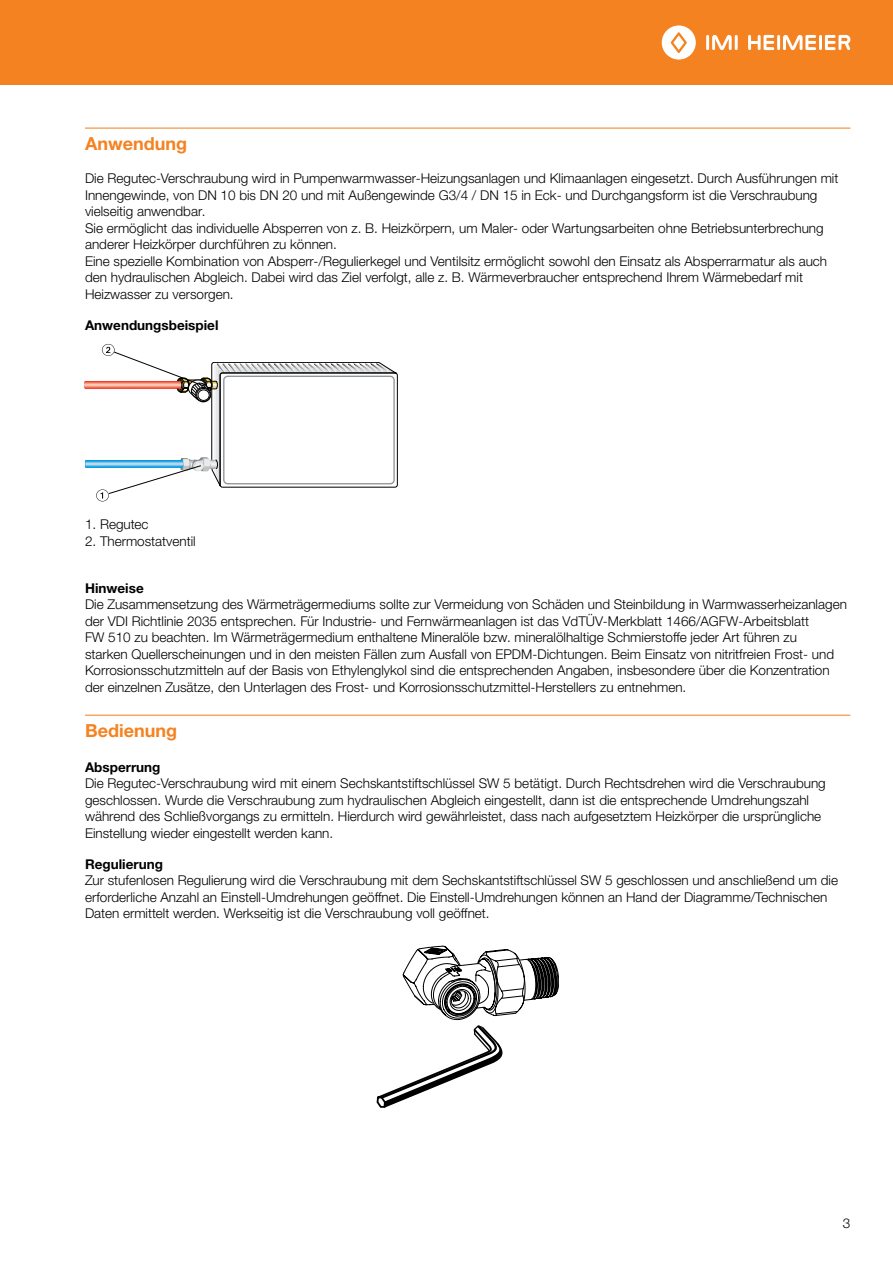
<style>
.page{position:relative;width:893px;height:1263px;background:#fff}
.page>*{position:absolute;margin:0;border:0;box-sizing:border-box;transform-origin:0 0}
.t1{font:700 18px "Helvetica Neue LTW1 G";color:#f58220}
.t2{font:300 13.5px/16.5px "Helvetica Neue LTW1 G";color:#000}
.t3{font:700 13.5px "Helvetica Neue LTW1 G";color:#000}
</style>
<div class="page">
<div style="left:0;top:0;width:893px;height:85px;background:#f58220"></div>
<hr style="left:706px;top:35px;width:3px;height:15px;background:#fff">
<hr style="left:735px;top:35px;width:3px;height:15px;background:#fff">
<svg style="left:712px;top:35px;width:20px;height:15px"></svg>
<svg style="left:662px;top:25px;width:34px;height:35px"></svg>
<hr style="left:777px;top:35px;width:3px;height:15px;background:#fff">
<svg style="left:748px;top:35px;width:26px;height:15px"></svg>
<hr style="left:819px;top:35px;width:3px;height:15px;background:#fff">
<svg style="left:783px;top:35px;width:33px;height:15px"></svg>
<svg style="left:825px;top:35px;width:25px;height:15px"></svg>
<hr style="left:85px;top:128px;width:765px;height:1px;background:#f58220">
<hr style="left:85px;top:715px;width:765px;height:1px;background:#f58220">
<svg style="left:85px;top:344px;width:312px;height:157px"></svg>
<svg style="left:377px;top:945px;width:182px;height:163px"></svg>
<h1 class="t1" style="left:85px;top:132px;width:104px">Anwendung</h1>
<p class="t2" style="left:85px;top:170px;width:755px">Die Regutec-Verschraubung wird in Pumpenwarmwasser-Heizungsanlagen und Klimaanlagen eingesetzt. Durch Ausführungen mit Innengewinde, von DN 10 bis DN 20 und mit Außengewinde G3/4 / DN 15 in Eck- und Durchgangsform ist die Verschraubung vielseitig anwendbar.<br>Sie ermöglicht das individuelle Absperren von z. B. Heizkörpern, um Maler- oder Wartungsarbeiten ohne Betriebsunterbrechung anderer Heizkörper durchführen zu können.<br>Eine spezielle Kombination von Absperr-/Regulierkegel und Ventilsitz ermöglicht sowohl den Einsatz als Absperrarmatur als auch den hydraulischen Abgleich. Dabei wird das Ziel verfolgt, alle z. B. Wärmeverbraucher entsprechend Ihrem Wärmebedarf mit Heizwasser zu versorgen.</p>
<p class="t3" style="left:85px;top:316px;width:135px">Anwendungsbeispiel</p>
<p class="t2" style="left:85px;top:516px;width:65px">1. Regutec</p>
<p class="t2" style="left:85px;top:533px;width:112px">2. Thermostatventil</p>
<p class="t3" style="left:85px;top:580px;width:60px">Hinweise</p>
<p class="t2" style="left:85px;top:596px;width:763px">Die Zusammensetzung des Wärmeträgermediums sollte zur Vermeidung von Schäden und Steinbildung in Warmwasserheizanlagen der VDI Richtlinie 2035 entsprechen. Für Industrie- und Fernwärmeanlagen ist das VdTÜV-Merkblatt 1466/AGFW-Arbeitsblatt<br>FW 510 zu beachten. Im Wärmeträgermedium enthaltene Mineralöle bzw. mineralölhaltige Schmierstoffe jeder Art führen zu<br>starken Quellerscheinungen und in den meisten Fällen zum Ausfall von EPDM-Dichtungen. Beim Einsatz von nitritfreien Frost- und Korrosionsschutzmitteln auf der Basis von Ethylenglykol sind die entsprechenden Angaben, insbesondere über die Konzentration der einzelnen Zusätze, den Unterlagen des Frost- und Korrosionsschutzmittel-Herstellers zu entnehmen.</p>
<h1 class="t1" style="left:85px;top:719px;width:93px">Bedienung</h1>
<p class="t3" style="left:85px;top:759px;width:77px">Absperrung</p>
<p class="t2" style="left:85px;top:775px;width:742px">Die Regutec-Verschraubung wird mit einem Sechskantstiftschlüssel SW 5 betätigt. Durch Rechtsdrehen wird die Verschraubung geschlossen. Wurde die Verschraubung zum hydraulischen Abgleich eingestellt, dann ist die entsprechende Umdrehungszahl während des Schließvorgangs zu ermitteln. Hierdurch wird gewährleistet, dass nach aufgesetztem Heizkörper die ursprüngliche Einstellung wieder eingestellt werden kann.</p>
<p class="t3" style="left:85px;top:855px;width:79px">Regulierung</p>
<p class="t2" style="left:85px;top:872px;width:755px">Zur stufenlosen Regulierung wird die Verschraubung mit dem Sechskantstiftschlüssel SW 5 geschlossen und anschließend um die erforderliche Anzahl an Einstell-Umdrehungen geöffnet. Die Einstell-Umdrehungen können an Hand der Diagramme/Technischen<br>Daten ermittelt werden. Werkseitig ist die Verschraubung voll geöffnet.</p>
<p class="t2" style="left:843px;top:1215px;width:9px">3</p>
</div>
